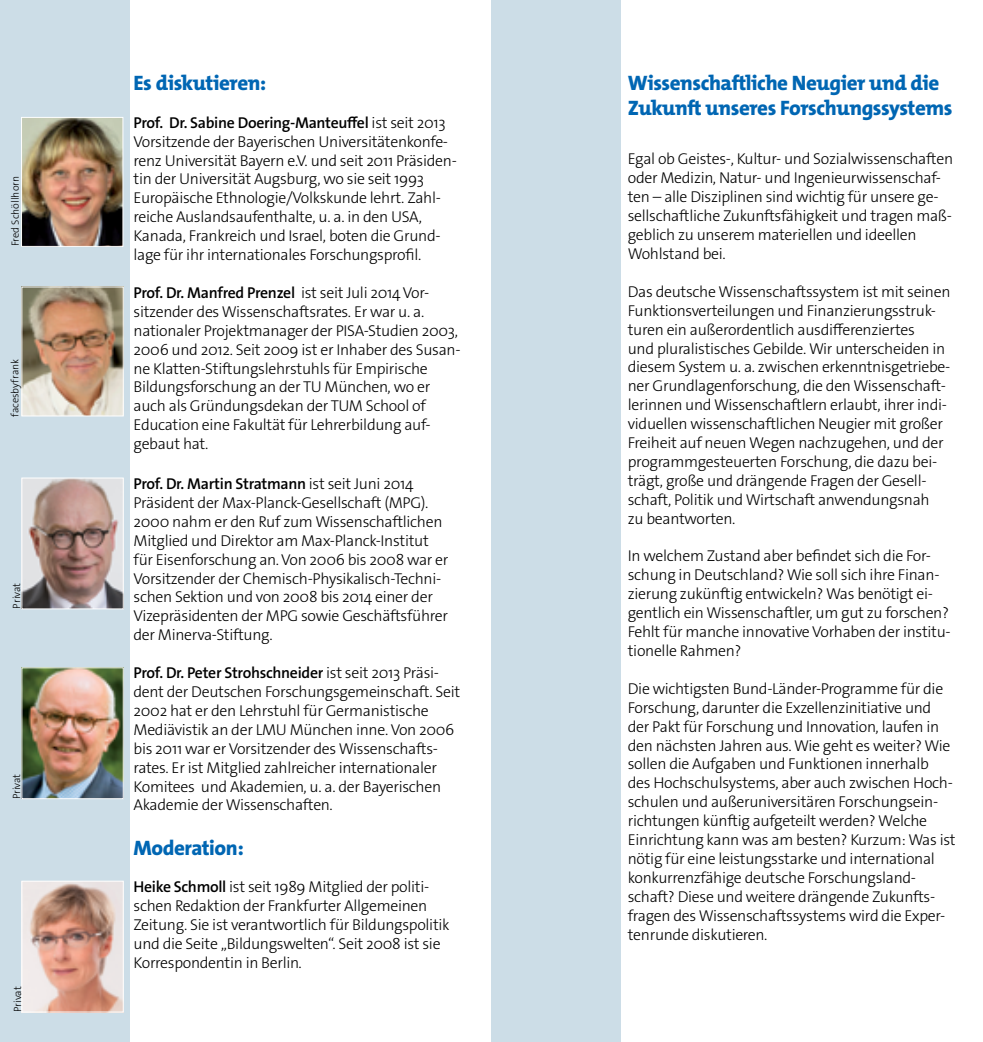
<style>
.page{position:relative;width:983px;height:1042px;background:#fff}
.page>*{position:absolute;margin:0;border:0;box-sizing:border-box;transform-origin:0 0}
.t1{font:800 21px/25.2px "The Mix Os F";letter-spacing:-.02em;color:#0066b3}
.t2{font:800 21px "The Sans Os F";letter-spacing:-.02em;color:#0066b3}
.t3{font:300 15.75px/18.9px "The Sans Os F";letter-spacing:-.02em;color:#000}
.t4{font:300 10.5px "The Sans Os F";color:#000}
.s1{font-weight:600}
</style>
<div class="page">
<div style="left:0;top:0;width:129px;height:1042px;background:#ccdde7"></div>
<div style="left:491px;top:0;width:129px;height:1042px;background:#ccdde7"></div>
<img style="left:23px;top:119px;width:98px;height:126px">
<div style="left:21px;top:117px;width:102px;height:130px;border:1px solid #fff"></div>
<img style="left:23px;top:479px;width:99px;height:128px">
<div style="left:21px;top:477px;width:103px;height:132px;border:1px solid #fff"></div>
<img style="left:23px;top:669px;width:99px;height:128px">
<div style="left:21px;top:667px;width:103px;height:132px;border:1px solid #fff"></div>
<img style="left:23px;top:883px;width:99px;height:127px">
<div style="left:21px;top:881px;width:103px;height:131px;border:1px solid #fff"></div>
<img style="left:23px;top:288px;width:99px;height:126px">
<div style="left:21px;top:286px;width:103px;height:130px;border:1px solid #fff"></div>
<p class="t4" style="left:9px;top:246px;width:72px;rotate:-90deg">Fred Schöllhorn</p>
<p class="t4" style="left:8px;top:417px;width:59px;rotate:-90deg">facesbyfrank</p>
<p class="t4" style="left:10px;top:608px;width:27px;rotate:-90deg">Privat</p>
<p class="t4" style="left:10px;top:799px;width:27px;rotate:-90deg">Privat</p>
<p class="t4" style="left:11px;top:1012px;width:27px;rotate:-90deg">Privat</p>
<h1 class="t1" style="left:133px;top:70px;width:134px">Es diskutieren:</h1>
<p class="t3" style="left:133px;top:113px;width:325px"><span class="s1">Prof. Dr. Sabine Doering-Manteuffel</span> ist seit 2013<br>Vorsitzende der Bayerischen Universitätenkonfe&shy;renz Universität Bayern e.V. und seit 2011 Präsiden&shy;tin der Universität Augsburg, wo sie seit 1993<br>Europäische Ethnologie/Volkskunde lehrt. Zahl&shy;reiche Auslandsaufenthalte, u. a. in den USA, Kanada, Frankreich und Israel, boten die Grund&shy;lage für ihr internationales Forschungsprofil.</p>
<p class="t3" style="left:133px;top:283px;width:328px"><span class="s1">Prof. Dr. Manfred Prenzel</span> ist seit Juli 2014 Vor&shy;sitzender des Wissenschaftsrates. Er war u. a. nationaler Projektmanager der PISA-Studien 2003, 2006 und 2012. Seit 2009 ist er Inhaber des Susan&shy;ne Klatten-Stiftungslehrstuhls für Empirische Bildungsforschung an der TU München, wo er auch als Gründungsdekan der TUM School of Education eine Fakultät für Lehrerbildung auf&shy;gebaut hat.</p>
<p class="t3" style="left:133px;top:474px;width:316px"><span class="s1">Prof. Dr. Martin Stratmann</span> ist seit Juni 2014<br>Präsident der Max-Planck-Gesellschaft (MPG).<br>2000 nahm er den Ruf zum Wissenschaftlichen Mitglied und Direktor am Max-Planck-Institut für Eisenforschung an. Von 2006 bis 2008 war er Vorsitzender der Chemisch-Physikalisch-Techni&shy;schen Sektion und von 2008 bis 2014 einer der Vizepräsidenten der MPG sowie Geschäftsführer der Minerva-Stiftung.</p>
<p class="t3" style="left:133px;top:663px;width:328px"><span class="s1">Prof. Dr. Peter Strohschneider</span> ist seit 2013 Präsi&shy;dent der Deutschen Forschungsgemeinschaft. Seit 2002 hat er den Lehrstuhl für Germanistische Mediävistik an der LMU München inne. Von 2006 bis 2011 war er Vorsitzender des Wissenschafts&shy;rates. Er ist Mitglied zahlreicher internationaler Komitees und Akademien, u. a. der Bayerischen Akademie der Wissenschaften.</p>
<h1 class="t2" style="left:133px;top:834px;width:112px">Moderation:</h1>
<p class="t3" style="left:133px;top:878px;width:317px"><span class="s1">Heike Schmoll</span> ist seit 1989 Mitglied der politi&shy;schen Redaktion der Frankfurter Allgemeinen Zeitung. Sie ist verantwortlich für Bildungspolitik und die Seite „Bildungswelten“. Seit 2008 ist sie Korrespondentin in Berlin.</p>
<h1 class="t1" style="left:627px;top:71px;width:326px">Wissenschaftliche Neugier und die<br>Zukunft unseres Forschungssystems</h1>
<p class="t3" style="left:627px;top:150px;width:327px">Egal ob Geistes-, Kultur- und Sozialwissenschaften oder Medizin, Natur- und Ingenieurwissenschaf&shy;ten – alle Disziplinen sind wichtig für unsere ge&shy;sellschaftliche Zukunftsfähigkeit und tragen maß&shy;geblich zu unserem materiellen und ideellen Wohlstand bei.</p>
<p class="t3" style="left:627px;top:282px;width:324px">Das deutsche Wissenschaftssystem ist mit seinen Funktionsverteilungen und Finanzierungsstruk&shy;turen ein außerordentlich ausdifferenziertes<br>und pluralistisches Gebilde. Wir unterscheiden in diesem System u. a. zwischen erkenntnisgetriebe&shy;ner Grundlagenforschung, die den Wissenschaft&shy;lerinnen und Wissenschaftlern erlaubt, ihrer indi&shy;viduellen wissenschaftlichen Neugier mit großer Freiheit auf neuen Wegen nachzugehen, und der programmgesteuerten Forschung, die dazu bei&shy;trägt, große und drängende Fragen der Gesell&shy;schaft, Politik und Wirtschaft anwendungsnah<br>zu beantworten.</p>
<p class="t3" style="left:627px;top:547px;width:324px">In welchem Zustand aber befindet sich die For&shy;schung in Deutschland? Wie soll sich ihre Finan&shy;zierung zukünftig entwickeln? Was benötigt ei&shy;gentlich ein Wissenschaftler, um gut zu forschen?<br>Fehlt für manche innovative Vorhaben der institu&shy;tionelle Rahmen?</p>
<p class="t3" style="left:627px;top:679px;width:329px">Die wichtigsten Bund-Länder-Programme für die Forschung, darunter die Exzellenzinitiative und der Pakt für Forschung und Innovation, laufen in den nächsten Jahren aus. Wie geht es weiter? Wie sollen die Aufgaben und Funktionen innerhalb des Hochschulsystems, aber auch zwischen Hoch&shy;schulen und außeruniversitären Forschungsein&shy;richtungen künftig aufgeteilt werden? Welche Einrichtung kann was am besten? Kurzum: Was ist nötig für eine leistungsstarke und international konkurrenzfähige deutsche Forschungsland&shy;schaft? Diese und weitere drängende Zukunfts&shy;fragen des Wissenschaftssystems wird die Exper&shy;tenrunde diskutieren.</p>
</div>
